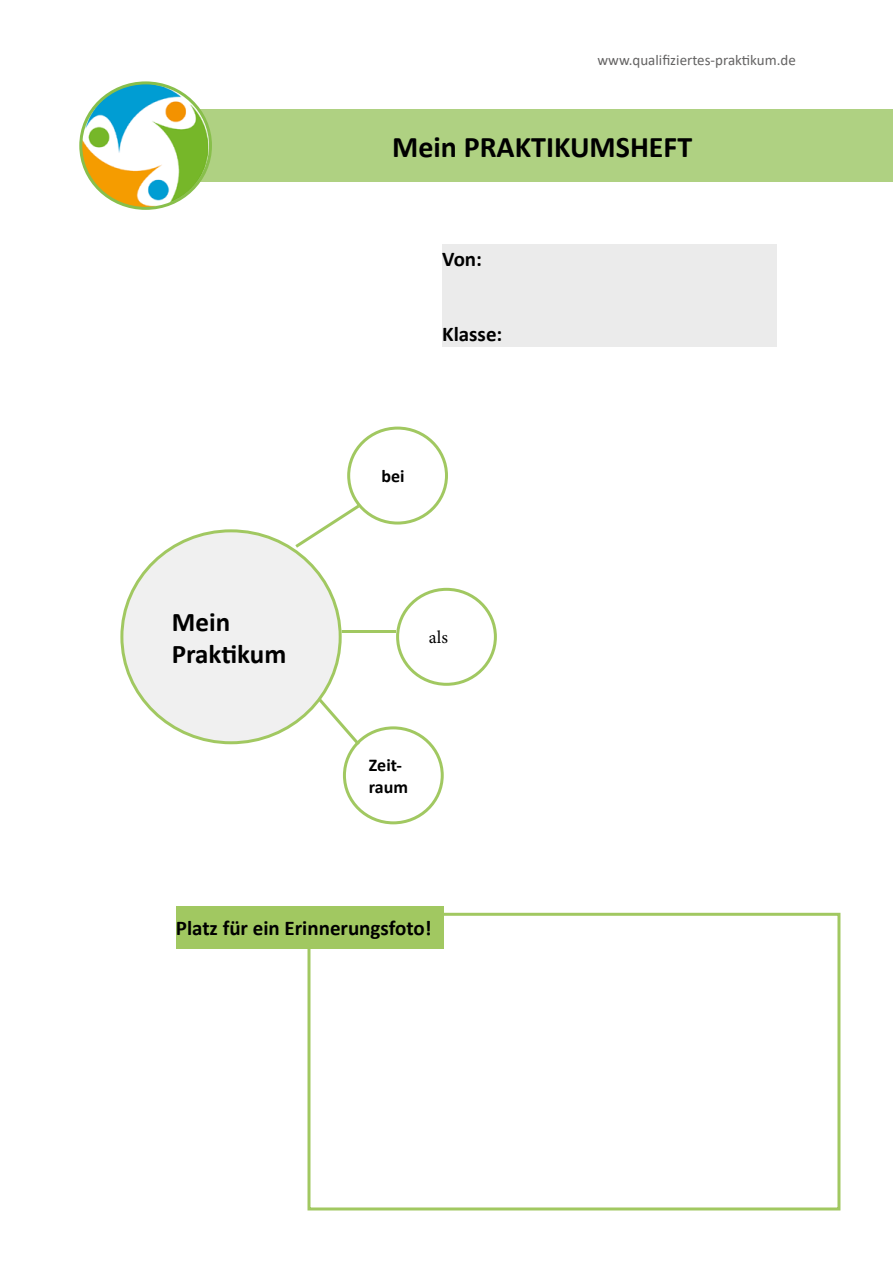
<style>
.page{position:relative;width:893px;height:1263px;background:#fff}
.page>*{position:absolute;margin:0;border:0;box-sizing:border-box;transform-origin:0 0}
.t1{font:700 30px "Calibri";color:#000}
.t2{font:700 27px "Calibri";color:#000}
.t3{font:700 21px "Calibri";color:#000}
.t4{font:700 18px/21.6px "Calibri";color:#000}
.t5{font:18px "Minion Pro";color:#000}
.t6{font:15px "Calibri";color:#646363}
</style>
<div class="page">
<div style="left:191px;top:109px;width:702px;height:73px;background:#afd182"></div>
<img style="left:81px;top:85px;width:129px;height:123px">
<div style="left:79px;top:81px;width:133px;height:129px;border:3px solid #88bf4b;border-radius:50%"></div>
<div style="left:442px;top:244px;width:335px;height:103px;background:#ebebeb"></div>
<div style="left:122px;top:531px;width:218px;height:212px;background:#f0f0f0;border-radius:50%"></div>
<div style="left:343px;top:726px;width:101px;height:98px;border:3px solid #a1c861;border-radius:50%"></div>
<div style="left:396px;top:588px;width:101px;height:98px;border:3px solid #a1c861;border-radius:50%"></div>
<div style="left:347px;top:427px;width:101px;height:97px;border:3px solid #a1c861;border-radius:50%"></div>
<svg style="left:292px;top:502px;width:71px;height:49px"></svg>
<hr style="left:342px;top:630px;width:54px;height:3px;background:#a1c861">
<svg style="left:315px;top:694px;width:48px;height:54px"></svg>
<div style="left:307px;top:913px;width:533px;height:297px;border:3px solid #a1c861"></div>
<div style="left:176px;top:906px;width:268px;height:43px;background:#a1c861"></div>
<p class="t6" style="left:597px;top:50px;width:200px">www.qualifiziertes-praktikum.de</p>
<p class="t1" style="left:392px;top:126px;width:302px">Mein PRAKTIKUMSHEFT</p>
<p class="t3" style="left:442px;top:244px;width:41px">Von:</p>
<p class="t2" style="left:172px;top:603px;width:60px">Mein</p>
<p class="t2" style="left:172px;top:635px;width:116px">Praktikum</p>
<p class="t3" style="left:442px;top:319px;width:62px">Klasse:</p>
<p class="t4" style="left:381px;top:465px;width:25px">bei</p>
<p class="t5" style="left:429px;top:625px;width:21px">als</p>
<p class="t4" style="left:369px;top:754px;width:41px">Zeit&shy;raum</p>
<p class="t3" style="left:176px;top:913px;width:257px">Platz für ein Erinnerungsfoto!</p>
</div>
